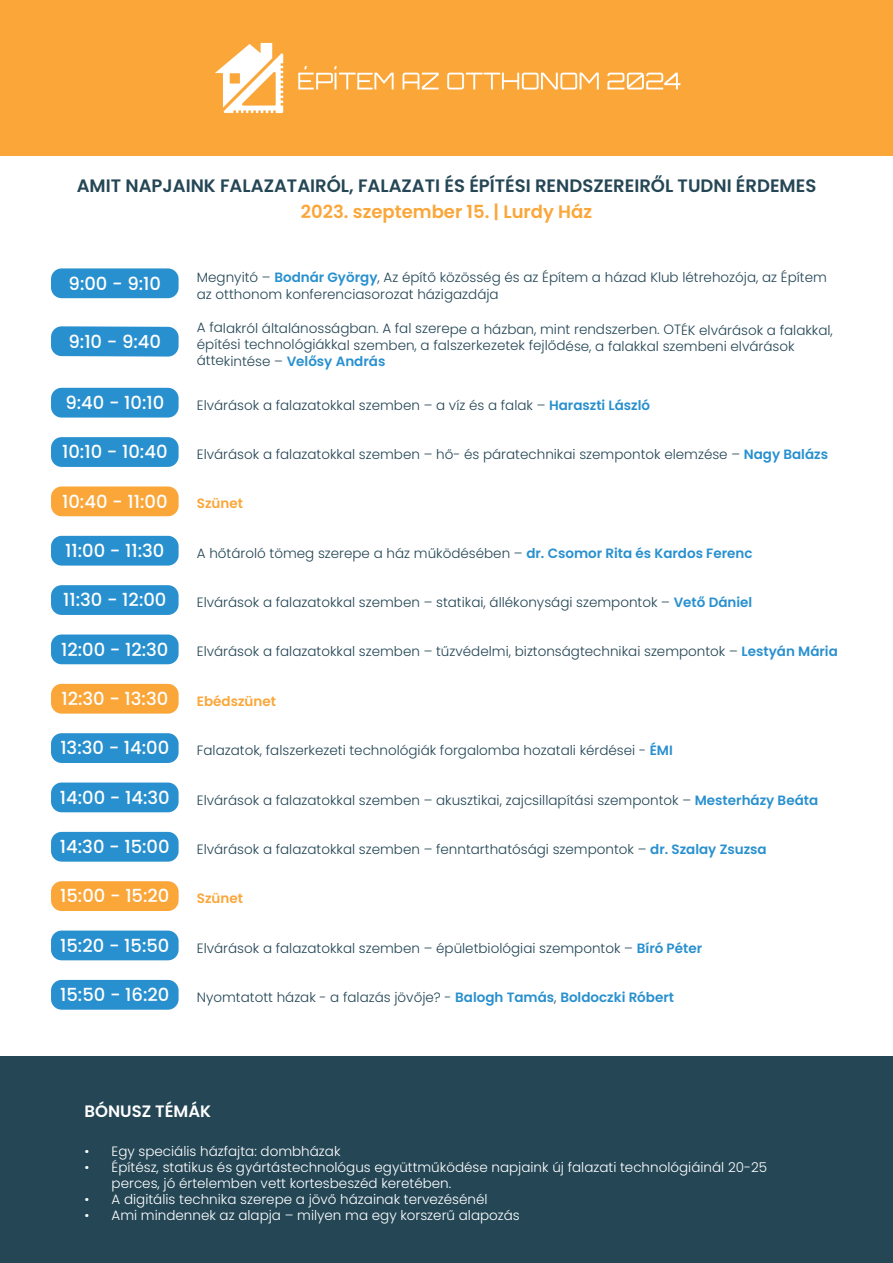
<style>
.page{position:relative;width:893px;height:1263px;background:#fff}
.page>*{position:absolute;margin:0;border:0;box-sizing:border-box;transform-origin:0 0}
.t1{font:500 18px "Poppins";color:#fff}
.t2{font:600 18px "Poppins";color:#244655}
.t3{font:600 18px "Poppins";color:#faa639}
.t4{font:600 16.5px "Poppins";color:#fff}
.t5{font:300 13.5px/15.9px "Poppins";color:#244655}
.t6{font:300 13.5px/16.2px "Poppins";color:#fff}
.t7{font:600 13.5px "Poppins";color:#faa639}
.s1{font-weight:600;color:#2890cf}
.s2{color:#36393c}
</style>
<div class="page">
<div style="left:0;top:0;width:893px;height:155px;background:#faa639"></div>
<div style="left:51px;top:268px;width:128px;height:30px;background:#2890cf;border-radius:11px"></div>
<svg style="left:51px;top:326px;width:128px;height:31px;background:#3697d2"></svg>
<div style="left:51px;top:388px;width:128px;height:30px;background:#2890cf;border-radius:11px"></div>
<div style="left:51px;top:437px;width:128px;height:30px;background:#2890cf;border-radius:11px"></div>
<div style="left:51px;top:486px;width:128px;height:30px;background:#faa639;border-radius:11px"></div>
<div style="left:51px;top:536px;width:128px;height:30px;background:#2890cf;border-radius:11px"></div>
<div style="left:51px;top:585px;width:128px;height:30px;background:#2890cf;border-radius:11px"></div>
<div style="left:51px;top:634px;width:128px;height:30px;background:#2890cf;border-radius:11px"></div>
<div style="left:51px;top:684px;width:128px;height:30px;background:#faa639;border-radius:11px"></div>
<div style="left:51px;top:733px;width:128px;height:30px;background:#2890cf;border-radius:11px"></div>
<div style="left:51px;top:782px;width:128px;height:30px;background:#2890cf;border-radius:11px"></div>
<div style="left:51px;top:832px;width:128px;height:30px;background:#2890cf;border-radius:11px"></div>
<div style="left:51px;top:881px;width:128px;height:30px;background:#faa639;border-radius:11px"></div>
<div style="left:51px;top:930px;width:128px;height:30px;background:#2890cf;border-radius:11px"></div>
<div style="left:51px;top:980px;width:128px;height:30px;background:#2890cf;border-radius:11px"></div>
<div style="left:0;top:1057px;width:893px;height:206px;background:#244655"></div>
<img style="left:215px;top:42px;width:466px;height:72px">
<h1 class="t2" style="left:77px;top:175px;width:741px">AMIT NAPJAINK FALAZATAIRÓL, FALAZATI ÉS ÉPÍTÉSI RENDSZEREIRŐL TUDNI ÉRDEMES</h1>
<h1 class="t3" style="left:301px;top:201px;width:293px">2023. szeptember 15. | Lurdy Ház</h1>
<h1 class="t1" style="left:69px;top:273px;width:94px">9:00 - 9:10</h1>
<p class="t5" style="left:197px;top:269px;width:632px;line-height:16.5px">Megnyitó – <span class="s1">Bodnár György</span>, Az építő közösség és az Építem a házad Klub létrehozója, az Építem az otthonom konferenciasorozat házigazdája</p>
<h1 class="t1" style="left:69px;top:331px;width:94px">9:10 - 9:40</h1>
<p class="t5" style="left:197px;top:321px;width:638px">A falakról általánosságban. A fal szerepe a házban, mint rendszerben. OTÉK elvárások a falakkal, építési technológiákkal szemben, a falszerkezetek fejlődése, a falakkal szembeni elvárások áttekintése – <span class="s1">Velősy András</span></p>
<h1 class="t1" style="left:65px;top:392px;width:100px">9:40 - 10:10</h1>
<p class="t5" style="left:197px;top:397px;width:455px">Elvárások a falazatokkal szemben – a víz és a falak – <span class="s1">Haraszti László</span></p>
<h1 class="t1" style="left:62px;top:441px;width:107px">10:10 - 10:40</h1>
<p class="t5" style="left:197px;top:446px;width:633px">Elvárások a falazatokkal szemben – hő- és páratechnikai szempontok elemzése – <span class="s1">Nagy Balázs</span></p>
<h1 class="t1" style="left:62px;top:491px;width:107px">10:40 - 11:00</h1>
<p class="t7" style="left:197px;top:496px;width:48px">Szünet</p>
<h1 class="t1" style="left:65px;top:540px;width:101px">11:00 - 11:30</h1>
<p class="t5" style="left:197px;top:545px;width:557px">A hőtároló tömeg szerepe a ház működésében – <span class="s1">dr. Csomor Rita és Kardos Ferenc</span></p>
<h1 class="t1" style="left:63px;top:590px;width:105px">11:30 - 12:00</h1>
<p class="t5" style="left:197px;top:594px;width:557px">Elvárások a falazatokkal szemben – statikai, állékonysági szempontok – <span class="s1">Vető Dániel</span></p>
<h1 class="t1" style="left:61px;top:639px;width:109px">12:00 - 12:30</h1>
<p class="t5" style="left:197px;top:644px;width:642px">Elvárások a falazatokkal szemben – tűzvédelmi, biztonságtechnikai szempontok – <span class="s1">Lestyán Mária</span></p>
<h1 class="t1" style="left:61px;top:688px;width:108px">12:30 - 13:30</h1>
<p class="t7" style="left:197px;top:693px;width:81px">Ebédszünet</p>
<h1 class="t1" style="left:60px;top:738px;width:110px">13:30 - 14:00</h1>
<p class="t5" style="left:197px;top:742px;width:477px">Falazatok, falszerkezeti technológiák forgalomba hozatali kérdései - <span class="s1">ÉMI</span></p>
<h1 class="t1" style="left:60px;top:787px;width:111px">14:00 - 14:30</h1>
<p class="t5" style="left:197px;top:792px;width:623px">Elvárások a falazatokkal szemben – akusztikai, zajcsillapítási szempontok – <span class="s1">Mesterházy Beáta</span></p>
<h1 class="t1" style="left:60px;top:836px;width:111px">14:30 - 15:00</h1>
<p class="t5" style="left:197px;top:841px;width:571px">Elvárások a falazatokkal szemben – fenntarthatósági szempontok – <span class="s1">dr. Szalay Zsuzsa</span></p>
<h1 class="t1" style="left:60px;top:886px;width:111px">15:00 - 15:20</h1>
<p class="t7" style="left:197px;top:891px;width:48px">Szünet</p>
<h1 class="t1" style="left:60px;top:935px;width:111px">15:20 - 15:50</h1>
<p class="t5" style="left:197px;top:940px;width:507px">Elvárások a falazatokkal szemben – épületbiológiai szempontok – <span class="s1">Bíró Péter</span></p>
<h1 class="t1" style="left:60px;top:984px;width:111px">15:50 - 16:20</h1>
<p class="t5" style="left:197px;top:989px;width:479px">Nyomtatott házak - a falazás jövője? - <span class="s1">Balogh Tamás</span><span class="s2">,</span> <span class="s1">Boldoczki Róbert</span></p>
<p class="t4" style="left:85px;top:1101px;width:128px">BÓNUSZ TÉMÁK</p>
<p class="t6" style="left:85px;top:1143px;width:257px">• Egy speciális házfajta: dombházak</p>
<p class="t6" style="left:112px;top:1159px;width:657px;text-indent:-27px">• Építész, statikus és gyártástechnológus együttműködése napjaink új falazati technológiáinál 20-25 perces, jó értelemben vett kortesbeszéd keretében.</p>
<p class="t6" style="left:85px;top:1191px;width:404px">• A digitális technika szerepe a jövő házainak tervezésénél</p>
<p class="t6" style="left:85px;top:1208px;width:437px">• Ami mindennek az alapja – milyen ma egy korszerű alapozás</p>
</div>
